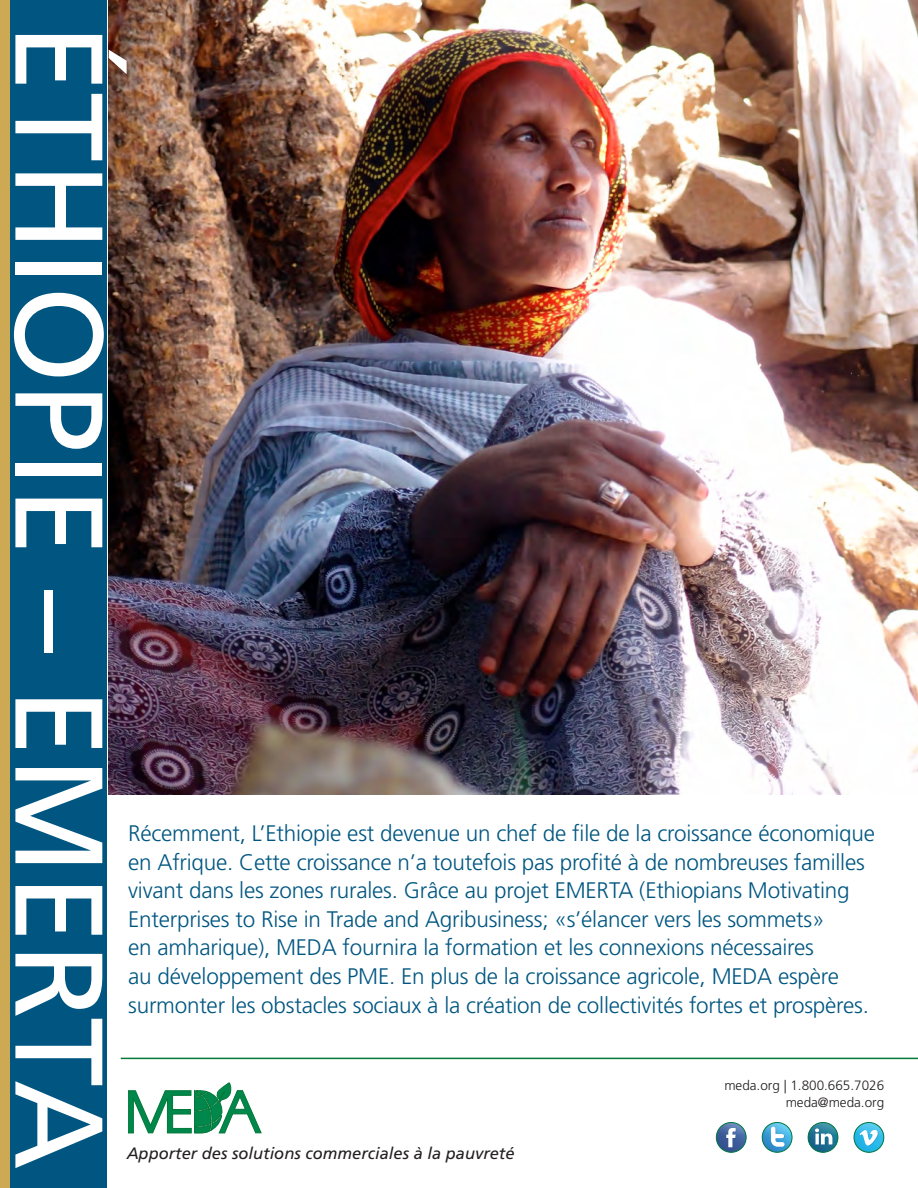
<style>
.page{position:relative;width:918px;height:1188px;background:#fff}
.page>*{position:absolute;margin:0;border:0;box-sizing:border-box;transform-origin:0 0}
.t1{font:124.5px "Frutiger LT Std";color:#fff}
.Front_Caption{font:300 22.5px/28.5px "Frutiger";letter-spacing:-.01em;color:#005681}
.t2{font:italic 16.5px "Frutiger LT Std";color:#231f20}
.t3{font:300 13.5px/16.5px "Frutiger LT Std";color:#231f20;text-align:right}
</style>
<div class="page">
<svg style="left:128px;top:1083px;width:133px;height:50px"></svg>
<hr style="left:121px;top:1058px;width:797px;height:1px;background:#007836">
<img style="left:108px;top:0;width:810px;height:795px">
<svg style="left:716px;top:1122px;width:30px;height:31px"></svg>
<div style="left:716px;top:1122px;width:31px;height:31px;border:1px solid #047a3f;border-radius:50%"></div>
<svg style="left:762px;top:1122px;width:30px;height:30px"></svg>
<svg style="left:762px;top:1122px;width:30px;height:25px"></svg>
<div style="left:762px;top:1122px;width:30px;height:31px;border:1px solid #047a3f;border-radius:50%"></div>
<svg style="left:808px;top:1122px;width:30px;height:30px"></svg>
<svg style="left:808px;top:1122px;width:30px;height:23px"></svg>
<div style="left:808px;top:1122px;width:30px;height:31px;border:1px solid #047a3f;border-radius:50%"></div>
<svg style="left:854px;top:1123px;width:30px;height:29px"></svg>
<svg style="left:854px;top:1123px;width:30px;height:23px"></svg>
<div style="left:854px;top:1122px;width:30px;height:31px;border:1px solid #047a3f;border-radius:50%"></div>
<div style="left:0;top:0;width:107px;height:1188px;background:#005681"></div>
<div style="left:0;top:0;width:10px;height:1188px;background:#cea953"></div>
<h1 class="t1" style="left:132px;top:23px;width:1148px;rotate:90deg">ÉTHIOPIE – EMERTA</h1>
<p class="Front_Caption" style="left:128px;top:819px;width:748px">Récemment, L’Ethiopie est devenue un chef de file de la croissance économique en Afrique. Cette croissance n’a toutefois pas profité à de nombreuses familles vivant dans les zones rurales. Grâce au projet EMERTA (Ethiopians Motivating Enterprises to Rise in Trade and Agribusiness; «s’élancer vers les sommets»<br>en amharique), MEDA fournira la formation et les connexions nécessaires<br>au développement des PME. En plus de la croissance agricole, MEDA espère surmonter les obstacles sociaux à la création de collectivités fortes et prospères.</p>
<p class="t3" style="left:724px;top:1077px;width:161px">meda.org | 1.800.665.7026 meda@meda.org</p>
<p class="t2" style="left:127px;top:1144px;width:389px">Apporter des solutions commerciales à la pauvreté</p>
</div>
